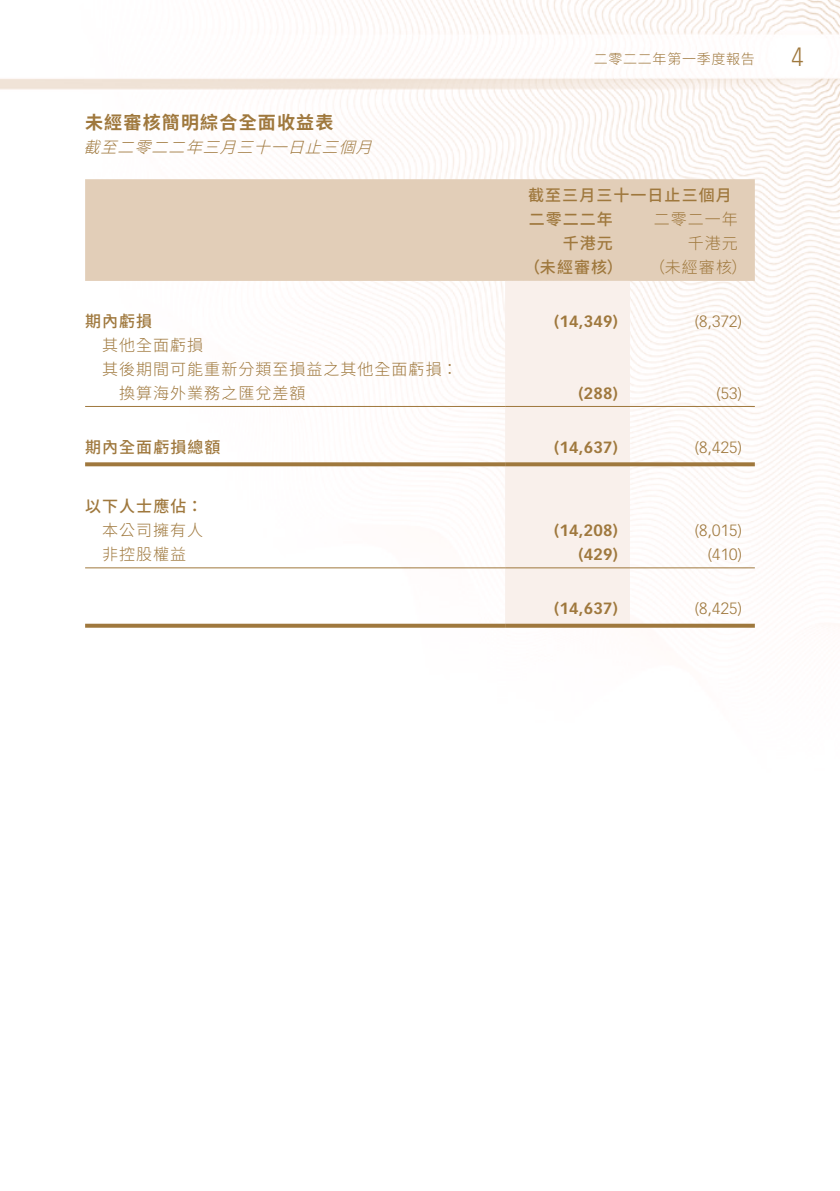
<style>
.page{position:relative;width:840px;height:1191px;background:#fff}
.page>*{position:absolute;margin:0;border:0;box-sizing:border-box;transform-origin:0 0}
.t1{font:300 26px "Vectora LT Std";color:#9f783d;scale:.9 1}
.Heading_1{font:700 18px "Source Han Sans TC";letter-spacing:.065em;color:#9f783d}
.Body_Text{font:300 16px "Source Han Sans TC";letter-spacing:.065em;color:#9f783d}
.Body_Text-2{font:500 16px "Source Han Sans TC";letter-spacing:.065em;color:#9f783d}
.Body_Text-3{font:700 16px "Vectora LT Std";letter-spacing:.015em;color:#9f783d}
.Body_Text-4{font:300 16px "Vectora LT Std";letter-spacing:.015em;color:#9f783d}
.Body_Text-5{font:italic 300 16px "Source Han Sans TC";color:#9f783d}
.t2{font:300 14px "Source Han Sans TC";letter-spacing:.05em;color:#9f783d}
</style>
<div class="page">
<img style="left:0;top:0;width:839px;height:628px">
<div style="left:85px;top:179px;width:669px;height:102px;background:#e2ceb8"></div>
<div style="left:505px;top:281px;width:124px;height:342px;background:#f9f0eb"></div>
<hr style="left:85px;top:406px;width:420px;height:1px;background:#9f783d">
<hr style="left:505px;top:406px;width:124px;height:1px;background:#9f783d">
<hr style="left:629px;top:406px;width:125px;height:1px;background:#9f783d">
<svg style="left:85px;top:462px;width:420px;height:4px;background:#a6824c"></svg>
<svg style="left:505px;top:462px;width:124px;height:4px"></svg>
<svg style="left:629px;top:462px;width:125px;height:4px"></svg>
<hr style="left:85px;top:567px;width:420px;height:1px;background:#9f783d">
<hr style="left:505px;top:567px;width:124px;height:1px;background:#9f783d">
<hr style="left:629px;top:567px;width:125px;height:1px;background:#9f783d">
<svg style="left:85px;top:623px;width:420px;height:4px;background:#b09060"></svg>
<svg style="left:505px;top:623px;width:124px;height:4px"></svg>
<svg style="left:629px;top:623px;width:125px;height:4px"></svg>
<p class="t2" style="left:593px;top:51px;width:162px">二零二二年第一季度報告</p>
<h1 class="t1" style="left:790px;top:42px;width:15px">4</h1>
<p class="Heading_1" style="left:85px;top:112px;width:250px">未經審核簡明綜合全面收益表</p>
<p class="Body_Text-5" style="left:83px;top:138px;width:302px">截至二零二二年三月三十一日止三個月</p>
<p class="Body_Text-2" style="left:528px;top:186px;width:205px">截至三月三十一日止三個月</p>
<p class="Body_Text" style="left:653px;top:210px;width:86px">二零二一年</p>
<p class="Body_Text-2" style="left:528px;top:210px;width:86px">二零二二年</p>
<p class="Body_Text-2" style="left:562px;top:234px;width:52px">千港元</p>
<p class="Body_Text" style="left:687px;top:234px;width:52px">千港元</p>
<p class="Body_Text-2" style="left:524px;top:258px;width:100px">（未經審核）</p>
<p class="Body_Text" style="left:649px;top:258px;width:100px">（未經審核(</p>
<p class="Body_Text-2" style="left:85px;top:312px;width:69px">期內虧損</p>
<p class="Body_Text" style="left:102px;top:336px;width:103px">其他全面虧損</p>
<p class="Body_Text" style="left:102px;top:360px;width:357px">其後期間可能重新分類至損益之其他全面虧損：</p>
<p class="Body_Text-3" style="left:553px;top:312px;width:65px">)14,349(</p>
<p class="Body_Text-4" style="left:694px;top:312px;width:49px">)8,372(</p>
<p class="Body_Text" style="left:119px;top:384px;width:188px">換算海外業務之匯兌差額</p>
<p class="Body_Text-3" style="left:578px;top:384px;width:41px">)288(</p>
<p class="Body_Text-4" style="left:716px;top:384px;width:27px">)53(</p>
<p class="Body_Text-2" style="left:85px;top:438px;width:137px">期內全面虧損總額</p>
<p class="Body_Text-3" style="left:553px;top:438px;width:65px">)14,637(</p>
<p class="Body_Text-4" style="left:694px;top:438px;width:49px">)8,425(</p>
<p class="Body_Text-2" style="left:85px;top:497px;width:119px">以下人士應佔：</p>
<p class="Body_Text" style="left:102px;top:521px;width:103px">本公司擁有人</p>
<p class="Body_Text-3" style="left:553px;top:521px;width:65px">)14,208(</p>
<p class="Body_Text-4" style="left:694px;top:521px;width:49px">)8,015(</p>
<p class="Body_Text" style="left:102px;top:545px;width:86px">非控股權益</p>
<p class="Body_Text-3" style="left:578px;top:545px;width:41px">)429(</p>
<p class="Body_Text-4" style="left:707px;top:545px;width:36px">)410(</p>
<p class="Body_Text-3" style="left:553px;top:599px;width:65px">)14,637(</p>
<p class="Body_Text-4" style="left:694px;top:599px;width:49px">)8,425(</p>
</div>
